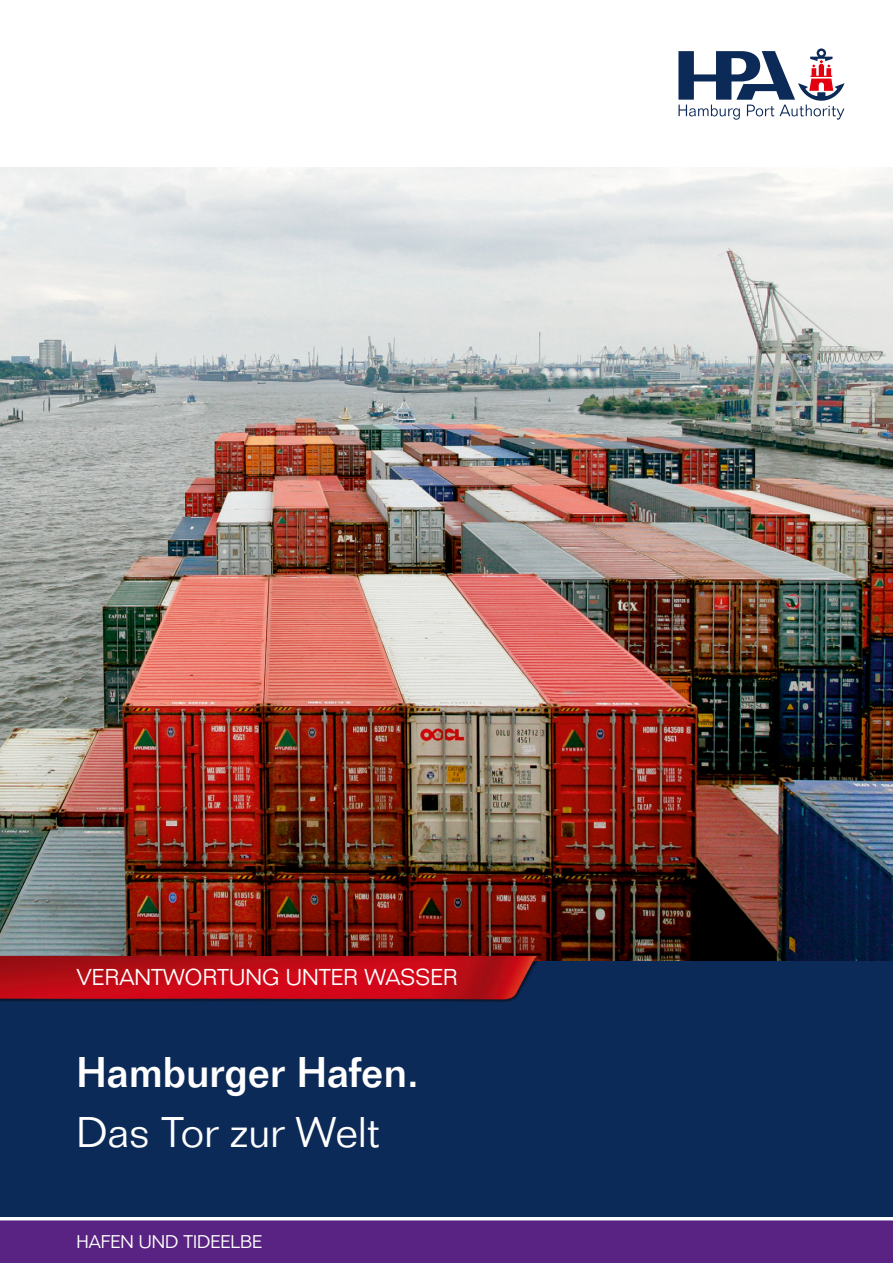
<style>
.page{position:relative;width:893px;height:1263px;background:#fff}
.page>*{position:absolute;margin:0;border:0;box-sizing:border-box;transform-origin:0 0}
.t1{font:500 42px/60px "Folio Std";color:#fff}
.t2{font:300 22.5px "Folio Std";color:#fff}
.t3{font:300 18px "Folio Std";color:#fff}
.s1{font-weight:300}
</style>
<div class="page">
<div style="left:0;top:1218px;width:893px;height:45px;background:#592383"></div>
<svg style="left:0;top:1216px;width:893px;height:4px"></svg>
<img style="left:0;top:168px;width:893px;height:793px">
<div style="left:0;top:961px;width:893px;height:255px;background:#0c2a57"></div>
<img style="left:0;top:956px;width:636px;height:46px">
<svg style="left:678px;top:48px;width:166px;height:72px"></svg>
<p class="t2" style="left:77px;top:964px;width:383px">VERANTWORTUNG UNTER WASSER</p>
<p class="t1" style="left:77px;top:1042px;width:344px">Hamburger Hafen.<br><span class="s1">Das Tor zur Welt</span></p>
<p class="t3" style="left:77px;top:1231px;width:187px">HAFEN UND TIDEELBE</p>
</div>
